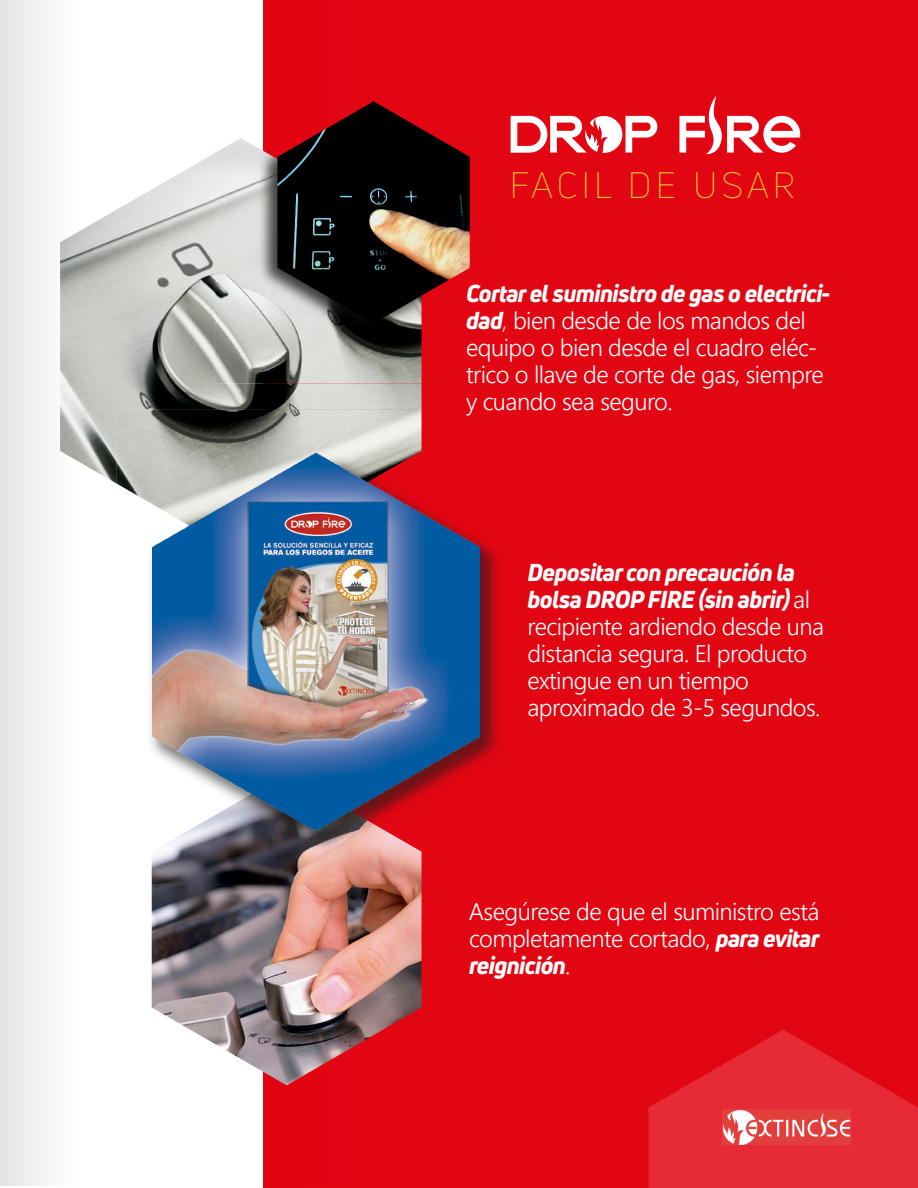
<style>
.page{position:relative;width:918px;height:1188px;background:#fff}
.page>*{position:absolute;margin:0;border:0;box-sizing:border-box;transform-origin:0 0}
.t1{font:300 36px "Uni Neue";letter-spacing:.12em;color:#f7c434}
.t2{font:300 24px/27px "Segoe UI";letter-spacing:-.025em;color:#fff}
.t3{font:italic 800 24px/27px "Uni Neue";letter-spacing:-.025em;color:#fff}
.s1{font-family:"Uni Neue";font-weight:800;font-style:italic}
.s2{font-style:inherit}
.s3{font-family:"Segoe UI";font-weight:300;font-style:normal}
</style>
<div class="page">
<div style="left:263px;top:0;width:654px;height:1188px;background:#e20613"></div>
<svg style="left:649px;top:1030px;width:269px;height:158px"></svg>
<div style="left:0;top:0;width:82px;height:1185px;background:linear-gradient(to right,#e3e3e5,#fff)"></div>
<svg style="left:680px;top:96px;width:120px;height:59px"></svg>
<svg style="left:511px;top:116px;width:146px;height:37px"></svg>
<img style="left:152px;top:896px;width:270px;height:189px">
<img style="left:151px;top:541px;width:347px;height:355px">
<img style="left:60px;top:153px;width:362px;height:331px">
<img style="left:215px;top:138px;width:207px;height:245px">
<img style="left:117px;top:410px;width:305px;height:136px">
<img style="left:278px;top:101px;width:192px;height:222px">
<img style="left:722px;top:1110px;width:128px;height:35px">
<img style="left:153px;top:453px;width:327px;height:382px">
<h1 class="t1" style="left:510px;top:163px;width:287px">FACIL DE USAR</h1>
<p class="t3" style="left:466px;top:279px;width:366px">Cortar el suministro de gas o electrici-</p>
<p class="t2" style="left:466px;top:304px;width:359px"><span class="s1">dad</span><span class="s2">,</span> bien desde de los mandos del equipo o bien desde el cuadro eléc&shy;trico o llave de corte de gas, siempre y cuando sea seguro.</p>
<p class="t3" style="left:528px;top:558px;width:284px">Depositar con precaución la bolsa DROP FIRE (sin abrir)<span class="s3">al</span></p>
<p class="t2" style="left:528px;top:610px;width:298px">recipiente ardiendo desde una distancia segura. El producto extingue en un tiempo aproximado de 3-5 segundos.</p>
<p class="t2" style="left:469px;top:895px;width:352px">Asegúrese de que el suministro está completamente cortado, <span class="s1">para evitar</span></p>
<p class="t3" style="left:469px;top:951px;width:103px">reignición<span class="s3">.</span></p>
</div>
